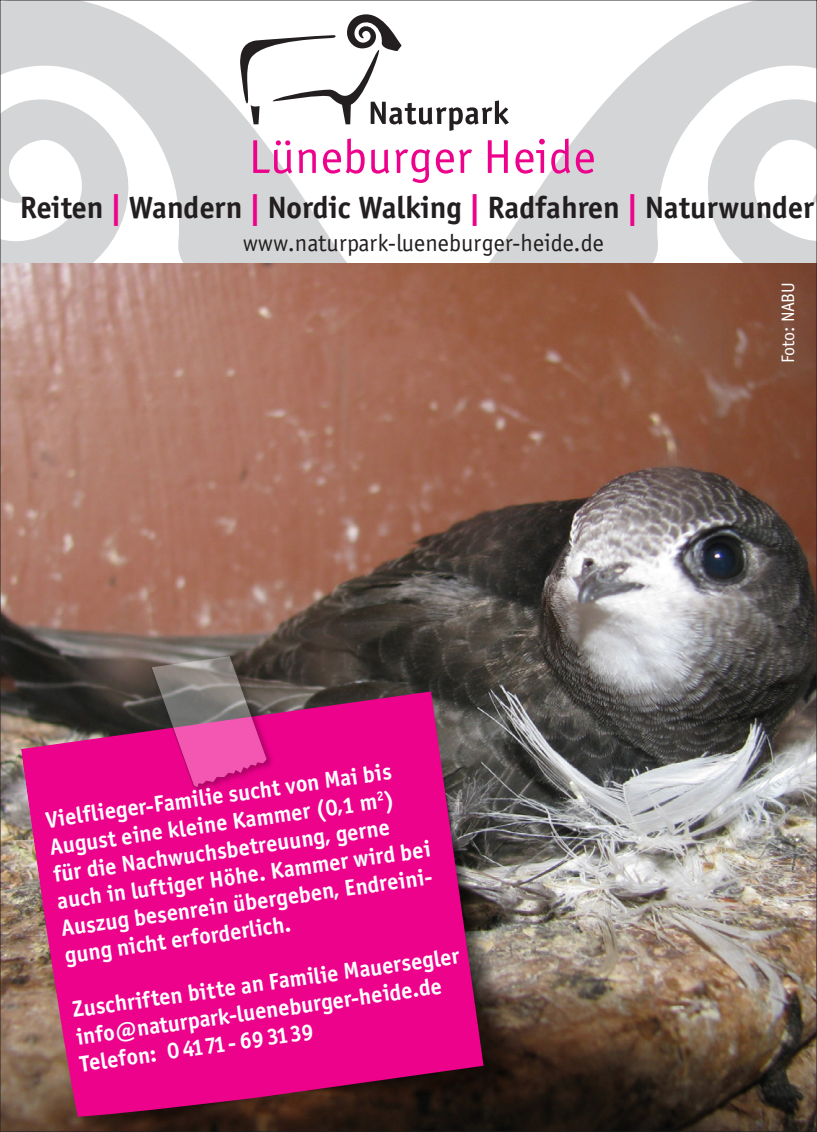
<style>
.page{position:relative;width:817px;height:1132px;background:#fff}
.page>*{position:absolute;margin:0;border:0;box-sizing:border-box;transform-origin:0 0}
.t1{font:700 31.8px "Officina Sans";color:#231f20}
.t2{font:24px "Officina Sans Book A";color:#231f20}
.t3{font:22.8px/27.3px "Officina Sans Bold A";color:#fff}
.t4{font:18px "Officina Sans Book A";letter-spacing:-.015em;color:#fff}
.s1{color:#ed028c}
</style>
<div class="page">
<svg style="left:2px;top:2px;width:347px;height:262px;fill:#d4d5d6"></svg>
<svg style="left:486px;top:2px;width:328px;height:262px;fill:#d4d5d6"></svg>
<svg style="left:253px;top:140px;width:39px;height:33px"></svg>
<svg style="left:298px;top:149px;width:18px;height:24px"></svg>
<svg style="left:323px;top:138px;width:41px;height:35px"></svg>
<svg style="left:371px;top:149px;width:18px;height:24px"></svg>
<svg style="left:395px;top:149px;width:77px;height:34px"></svg>
<svg style="left:487px;top:140px;width:20px;height:33px"></svg>
<svg style="left:515px;top:139px;width:29px;height:34px"></svg>
<svg style="left:551px;top:138px;width:42px;height:35px"></svg>
<svg style="left:240px;top:14px;width:268px;height:117px"></svg>
<img style="left:2px;top:264px;width:812px;height:865px">
<svg style="left:21px;top:691px;width:462px;height:425px;background:#ce107c"></svg>
<img style="left:143px;top:625px;width:138px;height:177px">
<svg style="left:148px;top:633px;width:120px;height:155px;background:#a5537e"></svg>
<p class="t1" style="left:20px;top:188px;width:795px">Reiten <span class="s1">|</span> Wandern <span class="s1">|</span> Nordic Walking <span class="s1">|</span> Radfahren <span class="s1">|</span> Naturwunder</p>
<p class="t2" style="left:243px;top:229px;width:362px">www.naturpark-lueneburger-heide.de</p>
<p class="t3" style="left:44px;top:805px;width:350px;rotate:-8deg">Vielflieger-Familie sucht von Mai bis<br>August eine kleine Kammer (0,1 m<sup>2</sup>)</p>
<p class="t3" style="left:51px;top:860px;width:341px;rotate:-8deg">für die Nachwuchsbetreuung, gerne</p>
<p class="t3" style="left:55px;top:887px;width:379px;text-align:justify;rotate:-8deg">auch in luftiger Höhe. Kammer wird bei Auszug besenrein übergeben, Endreini&shy;gung nicht erforderlich.</p>
<p class="t3" style="left:70px;top:995px;width:392px;rotate:-8deg">Zuschriften bitte an Familie Mauersegler</p>
<p class="t3" style="left:74px;top:1022px;width:370px;rotate:-8deg">info@naturpark-lueneburger-heide.de</p>
<p class="t3" style="left:78px;top:1049px;width:237px;rotate:-8deg">Telefon: 04171- 693139</p>
<p class="t4" style="left:777px;top:363px;width:82px;rotate:-90deg">Foto: NABU</p>
</div>
